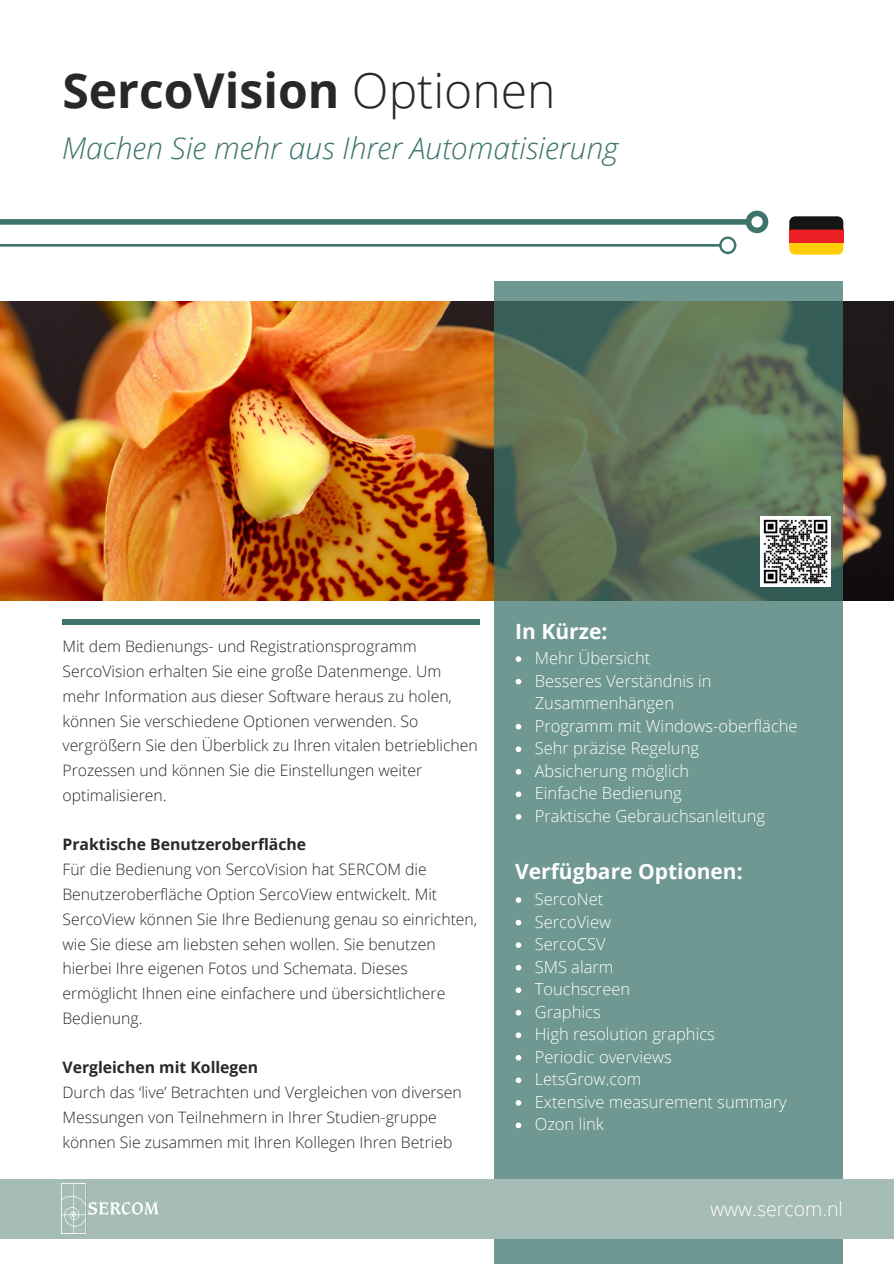
<style>
.page{position:relative;width:894px;height:1264px;background:#fff}
.page>*{position:absolute;margin:0;border:0;box-sizing:border-box;transform-origin:0 0}
.t1{font:700 48px "Open Sans";color:#282828}
.t2{font:italic 300 30px "Open Sans";color:#3d756c}
.t3{font:700 21px "Open Sans";color:#fff}
.t4{font:300 19.5px "Open Sans";color:#fff}
.t5{font:300 16.5px/22.5px "Open Sans";color:#fff}
.t6{font:300 15.75px/24.8px "Open Sans";color:#282828}
.t7{font:700 15.75px "Open Sans";color:#282828}
.s1{font-weight:300}
</style>
<div class="page">
<img style="left:0;top:302px;width:893px;height:298px">
<div style="left:62px;top:618px;width:417px;height:6px;background:#3d756c"></div>
<svg style="left:0;top:210px;width:769px;height:44px"></svg>
<img style="left:494px;top:282px;width:348px;height:981px">
<div style="left:0;top:1179px;width:893px;height:59px;background:#a5bcb7"></div>
<img style="left:62px;top:1183px;width:96px;height:49px">
<svg style="left:515px;top:897px;width:6px;height:5px"></svg>
<svg style="left:515px;top:919px;width:6px;height:6px"></svg>
<svg style="left:515px;top:942px;width:6px;height:6px"></svg>
<svg style="left:515px;top:964px;width:6px;height:6px"></svg>
<svg style="left:515px;top:987px;width:6px;height:6px"></svg>
<svg style="left:515px;top:1009px;width:6px;height:6px"></svg>
<svg style="left:515px;top:1032px;width:6px;height:6px"></svg>
<svg style="left:515px;top:1054px;width:6px;height:6px"></svg>
<svg style="left:515px;top:1077px;width:6px;height:6px"></svg>
<svg style="left:515px;top:1100px;width:6px;height:5px"></svg>
<svg style="left:515px;top:1122px;width:6px;height:6px"></svg>
<svg style="left:789px;top:243px;width:54px;height:12px"></svg>
<div style="left:789px;top:229px;width:54px;height:14px;background:#ed1f24"></div>
<svg style="left:789px;top:216px;width:54px;height:13px"></svg>
<svg style="left:515px;top:656px;width:6px;height:6px"></svg>
<svg style="left:515px;top:678px;width:6px;height:6px"></svg>
<svg style="left:515px;top:724px;width:6px;height:5px"></svg>
<svg style="left:515px;top:746px;width:6px;height:6px"></svg>
<svg style="left:515px;top:769px;width:6px;height:5px"></svg>
<svg style="left:515px;top:791px;width:6px;height:6px"></svg>
<svg style="left:515px;top:814px;width:6px;height:5px"></svg>
<img style="left:760px;top:516px;width:70px;height:70px">
<p class="t1" style="left:62px;top:56px;width:494px">SercoVision <span class="s1">Optionen</span></p>
<p class="t2" style="left:62px;top:127px;width:558px">Machen Sie mehr aus Ihrer Automatisierung</p>
<p class="t6" style="left:62px;top:633px;width:417px">Mit dem Bedienungs- und Registrationsprogramm SercoVision erhalten Sie eine große Datenmenge. Um mehr Information aus dieser Software heraus zu holen, können Sie verschiedene Optionen verwenden. So vergrößern Sie den Überblick zu Ihren vitalen betrieblichen Prozessen und können Sie die Einstellungen weiter optimalisieren.</p>
<p class="t7" style="left:62px;top:833px;width:245px">Praktische Benutzeroberfläche</p>
<p class="t6" style="left:62px;top:856px;width:416px">Für die Bedienung von SercoVision hat SERCOM die Benutzeroberfläche Option SercoView entwickelt. Mit SercoView können Sie Ihre Bedienung genau so einrichten, wie Sie diese am liebsten sehen wollen. Sie benutzen hierbei Ihre eigenen Fotos und Schemata. Dieses ermöglicht Ihnen eine einfachere und übersichtlichere Bedienung.</p>
<p class="t7" style="left:62px;top:1056px;width:197px">Vergleichen mit Kollegen</p>
<p class="t6" style="left:62px;top:1079px;width:401px">Durch das ‘live’ Betrachten und Vergleichen von diversen<br>Messungen von Teilnehmern in Ihrer Studien-gruppe können Sie zusammen mit Ihren Kollegen Ihren Betrieb</p>
<p class="t3" style="left:515px;top:616px;width:94px">In Kürze:</p>
<p class="t5" style="left:534px;top:646px;width:117px">Mehr Übersicht</p>
<p class="t5" style="left:534px;top:669px;width:178px">Besseres Verständnis in<br>Zusammenhängen</p>
<p class="t5" style="left:534px;top:714px;width:264px">Programm mit Windows-oberfläche</p>
<p class="t5" style="left:534px;top:736px;width:166px">Sehr präzise Regelung</p>
<p class="t5" style="left:534px;top:759px;width:156px">Absicherung möglich</p>
<p class="t5" style="left:534px;top:781px;width:149px">Einfache Bedienung</p>
<p class="t5" style="left:534px;top:804px;width:232px">Praktische Gebrauchsanleitung</p>
<p class="t3" style="left:515px;top:856px;width:229px">Verfügbare Optionen:</p>
<p class="t5" style="left:534px;top:887px;width:70px">SercoNet</p>
<p class="t5" style="left:534px;top:910px;width:78px">SercoView</p>
<p class="t5" style="left:534px;top:932px;width:72px">SercoCSV</p>
<p class="t5" style="left:534px;top:955px;width:80px">SMS alarm</p>
<p class="t5" style="left:534px;top:977px;width:97px">Touchscreen</p>
<p class="t5" style="left:534px;top:1000px;width:67px">Graphics</p>
<p class="t5" style="left:534px;top:1022px;width:182px">High resolution graphics</p>
<p class="t5" style="left:534px;top:1045px;width:138px">Periodic overviews</p>
<p class="t5" style="left:534px;top:1067px;width:108px">LetsGrow.com</p>
<p class="t5" style="left:534px;top:1090px;width:253px">Extensive measurement summary</p>
<p class="t5" style="left:534px;top:1112px;width:71px">Ozon link</p>
<p class="t4" style="left:709px;top:1195px;width:134px">www.sercom.nl</p>
</div>
